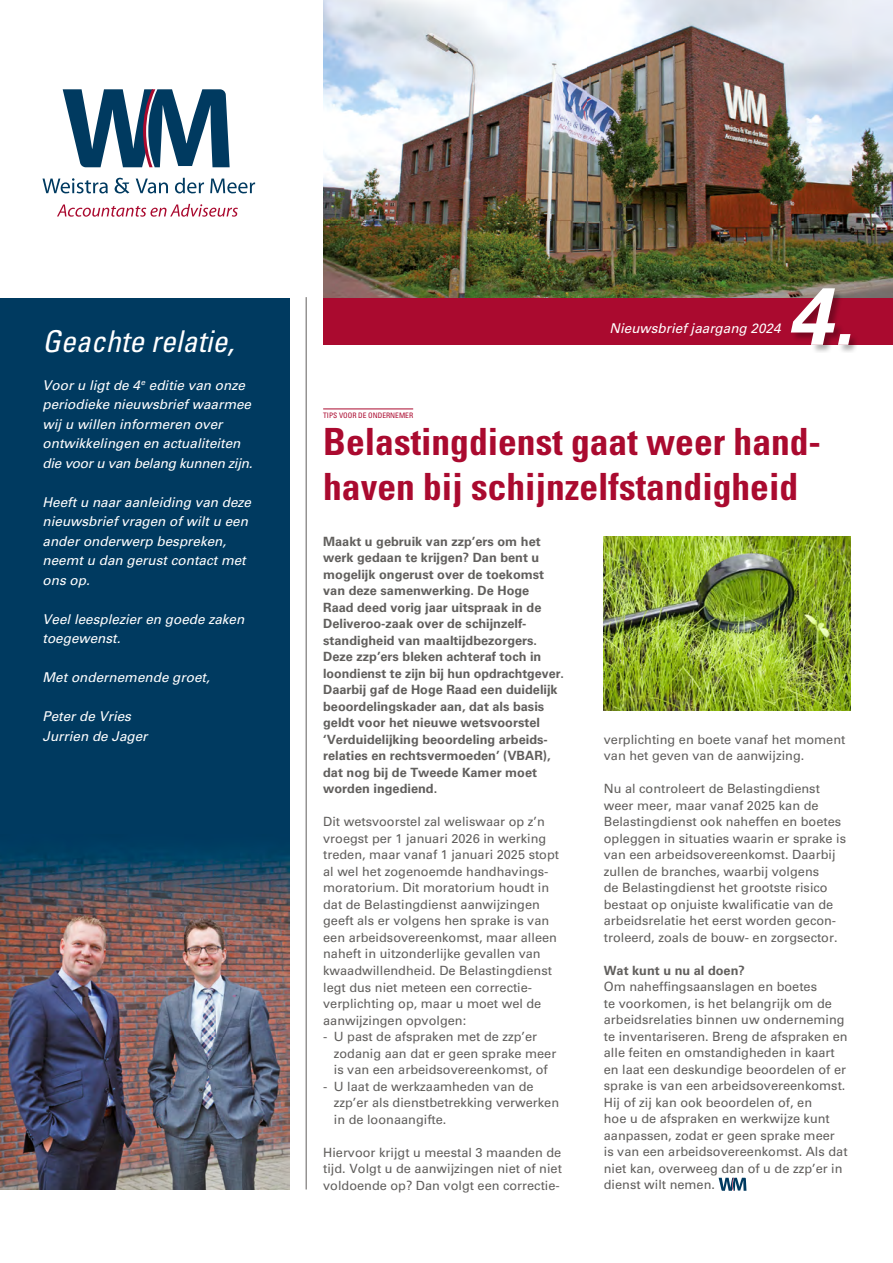
<style>
.page{position:relative;width:893px;height:1263px;background:#fff}
.page>*{position:absolute;margin:0;border:0;box-sizing:border-box;transform-origin:0 0}
.t1{font:italic 700 81px "Univers LT Std";color:#fff}
.t2{font:700 condensed 37.5px/45px "Univers LT Std";color:#aa0a2f}
.t3{font:italic condensed 30px "Univers LT Std";color:#fff}
.t4{font:italic 13.5px/19.5px "Univers LT Std";color:#fff}
.t5{font:12.75px/16.5px "Univers LT Std";color:#615f5d}
.t6{font:700 12.75px/16.5px "Univers LT Std";color:#615f5d}
.t7{font:condensed 7.5px "Univers LT Std";color:#aa0a2f}
</style>
<div class="page">
<img style="left:323px;top:0;width:570px;height:298px">
<svg style="left:63px;top:89px;width:167px;height:78px"></svg>
<svg style="left:43px;top:178px;width:65px;height:15px"></svg>
<svg style="left:115px;top:178px;width:14px;height:15px"></svg>
<svg style="left:136px;top:179px;width:32px;height:14px"></svg>
<svg style="left:175px;top:178px;width:29px;height:15px"></svg>
<svg style="left:210px;top:179px;width:45px;height:14px"></svg>
<svg style="left:57px;top:204px;width:181px;height:13px"></svg>
<hr style="left:306px;top:297px;width:1px;height:892px;background:#615f5d">
<div style="left:323px;top:298px;width:570px;height:46px;background:#aa0a2f"></div>
<div style="left:0;top:298px;width:289px;height:891px;background:#003a60"></div>
<img style="left:1px;top:853px;width:288px;height:336px">
<svg style="left:719px;top:1178px;width:27px;height:13px"></svg>
<hr style="left:323px;top:409px;width:90px;height:1px;background:#aa0a2f">
<img style="left:604px;top:537px;width:246px;height:173px">
<div style="left:791px;top:289px;width:68px;height:64px;background:#000;opacity:.3"></div>
<h3 class="t3" style="left:43px;top:323px;width:193px">Geachte relatie,</h3>
<p class="t4" style="left:43px;top:376px;width:212px">Voor u ligt de 4<sup>e</sup> editie van onze periodieke nieuwsbrief waarmee wij u willen informeren over ontwikkelingen en actualiteiten die voor u van belang kunnen zijn.</p>
<p class="t4" style="left:43px;top:492px;width:210px">Heeft u naar aanleiding van deze nieuwsbrief vragen of wilt u een ander onderwerp bespreken, neemt u dan gerust contact met ons op.</p>
<p class="t4" style="left:43px;top:609px;width:203px">Veel leesplezier en goede zaken toegewenst.</p>
<p class="t4" style="left:43px;top:668px;width:169px">Met ondernemende groet,</p>
<p class="t4" style="left:43px;top:707px;width:107px">Peter de Vries<br>Jurrien de Jager</p>
<p class="t4" style="left:610px;top:319px;width:173px">Nieuwsbrief jaargang 2024</p>
<h1 class="t1" style="left:787px;top:269px;width:69px">4.</h1>
<p class="t7" style="left:323px;top:410px;width:92px">TIPS VOOR DE ONDERNEMER</p>
<h2 class="t2" style="left:323px;top:419px;width:499px">Belastingdienst gaat weer hand&shy;haven bij schijnzelfstandigheid</h2>
<p class="t6" style="left:323px;top:533px;width:242px">Maakt u gebruik van zzp’ers om het werk gedaan te krijgen? Dan bent u mogelijk ongerust over de toekomst van deze samenwerking. De Hoge<br>Raad deed vorig jaar uitspraak in de Deliveroo-zaak over de schijnzelf&shy;standigheid van maaltijdbezorgers.<br>Deze zzp’ers bleken achteraf toch in loondienst te zijn bij hun opdrachtgever.<br>Daarbij gaf de Hoge Raad een duidelijk beoordelingskader aan, dat als basis geldt voor het nieuwe wetsvoorstel ‘Verduidelijking beoordeling arbeids&shy;relaties en rechtsvermoeden’ (VBAR), dat nog bij de Tweede Kamer moet worden ingediend.</p>
<p class="t5" style="left:323px;top:814px;width:237px">Dit wetsvoorstel zal weliswaar op z’n vroegst per 1 januari 2026 in werking treden, maar vanaf 1 januari 2025 stopt al wel het zogenoemde handhavings&shy;moratorium. Dit moratorium houdt in dat de Belastingdienst aanwijzingen geeft als er volgens hen sprake is van een arbeidsovereenkomst, maar alleen naheft in uitzonderlijke gevallen van kwaadwillendheid. De Belastingdienst legt dus niet meteen een correctie&shy;verplichting op, maar u moet wel de aanwijzingen opvolgen:</p>
<p class="t5" style="left:334px;top:1028px;width:224px;text-indent:-11px">- U past de afspraken met de zzp’er zodanig aan dat er geen sprake meer is van een arbeidsovereenkomst, of</p>
<p class="t5" style="left:334px;top:1078px;width:227px;text-indent:-11px">- U laat de werkzaamheden van de zzp’er als dienstbetrekking verwerken in de loonaangifte.</p>
<p class="t5" style="left:323px;top:1144px;width:240px;text-align:justify">Hiervoor krijgt u meestal 3 maanden de tijd. Volgt u de aanwijzingen niet of niet voldoende op? Dan volgt een correctie-</p>
<p class="t5" style="left:604px;top:731px;width:243px">verplichting en boete vanaf het moment van het geven van de aanwijzing.</p>
<p class="t5" style="left:604px;top:780px;width:244px">Nu al controleert de Belastingdienst weer meer, maar vanaf 2025 kan de Belastingdienst ook naheffen en boetes opleggen in situaties waarin er sprake is van een arbeidsovereenkomst. Daarbij zullen de branches, waarbij volgens<br>de Belastingdienst het grootste risico bestaat op onjuiste kwalificatie van de arbeidsrelatie het eerst worden gecon&shy;troleerd, zoals de bouw- en zorgsector.</p>
<p class="t6" style="left:604px;top:962px;width:142px">Wat kunt u nu al doen?</p>
<p class="t5" style="left:604px;top:978px;width:245px">Om naheffingsaanslagen en boetes<br>te voorkomen, is het belangrijk om de arbeidsrelaties binnen uw onderneming te inventariseren. Breng de afspraken en alle feiten en omstandigheden in kaart en laat een deskundige beoordelen of er sprake is van een arbeidsovereenkomst.<br>Hij of zij kan ook beoordelen of, en<br>hoe u de afspraken en werkwijze kunt aanpassen, zodat er geen sprake meer is van een arbeidsovereenkomst. Als dat niet kan, overweeg dan of u de zzp’er in dienst wilt nemen.</p>
</div>
